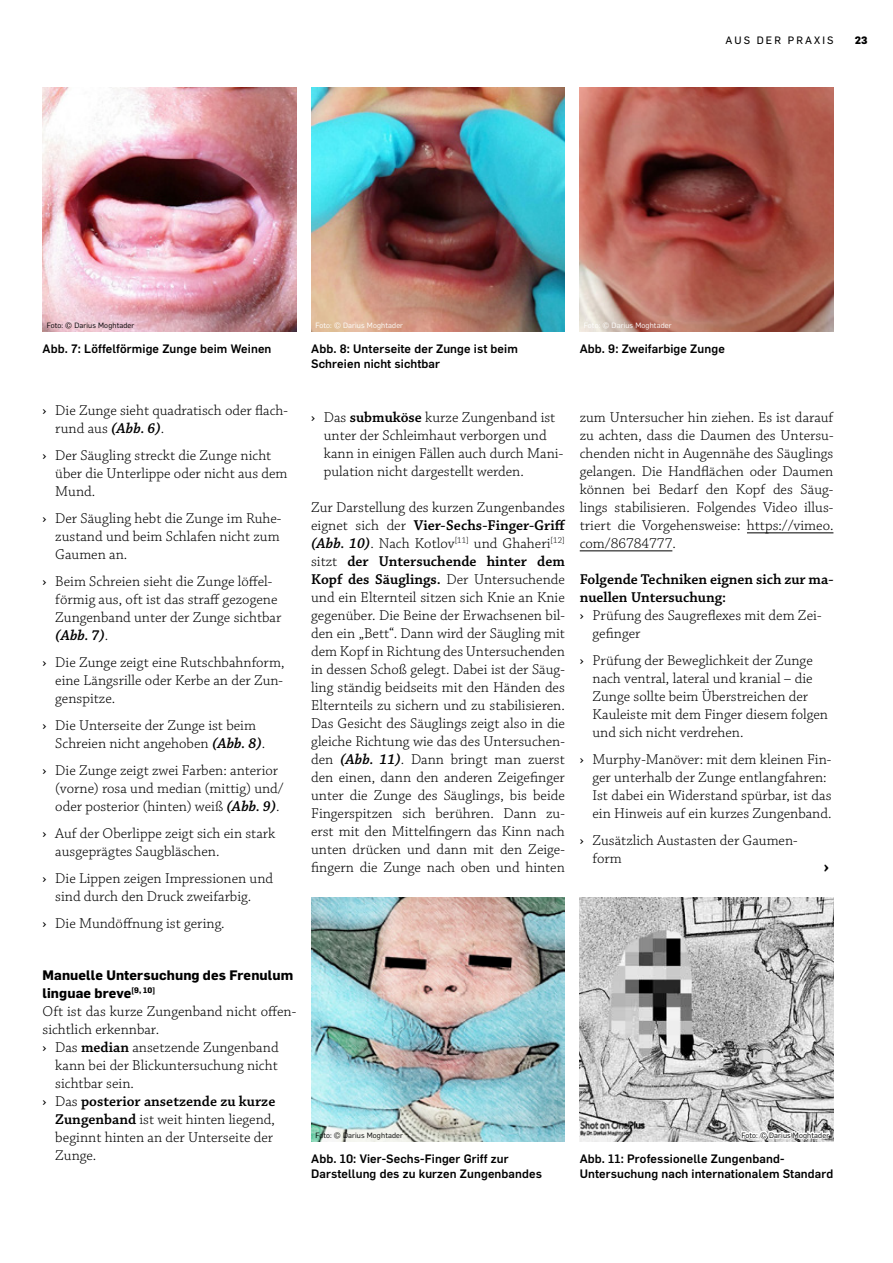
<style>
.page{position:relative;width:893px;height:1263px;background:#fff}
.page>*{position:absolute;margin:0;border:0;box-sizing:border-box;transform-origin:0 0}
.t1{font:700 18px "Chaparral Pro";color:#000}
.t2{font:300 15px/18px "Chaparral Pro";color:#000}
.t3{font:600 15px "Chaparral Pro";color:#000}
.t4{font:700 13.5px/18px "Flama";letter-spacing:.01em;color:#000}
.t5{font:500 12px/15px "Flama";letter-spacing:.01em;color:#000}
.t6{font:10.5px "Flama Basic";letter-spacing:.2em;color:#000}
.t7{font:800 10.5px "Flama";color:#000}
.t8{font:7.5px "Flama";letter-spacing:.02em;color:#000}
.t9{font:7.5px "Flama";letter-spacing:.02em;color:#fff}
.s1{font-family:"Flama Basic";font-weight:400;font-size:12.75px}
.s2{font-weight:600;font-style:italic}
.s3{font-weight:600}
.s4{font-weight:300}
</style>
<div class="page">
<img style="left:311px;top:897px;width:254px;height:245px">
<img style="left:580px;top:897px;width:253px;height:245px">
<img style="left:311px;top:87px;width:254px;height:245px">
<img style="left:43px;top:87px;width:253px;height:245px">
<img style="left:580px;top:87px;width:253px;height:245px">
<svg style="left:740px;top:1124px;width:91px;height:18px"></svg>
<hr style="left:747px;top:532px;width:86px;height:1px;background:#000">
<hr style="left:580px;top:550px;width:92px;height:1px;background:#000">
<p class="t6" style="left:726px;top:33px;width:109px">AUS DER PRAXIS</p>
<p class="t7" style="left:855px;top:32px;width:14px">23</p>
<p class="t8" style="left:47px;top:320px;width:89px">Foto: © Darius Moghtader</p>
<p class="t9" style="left:315px;top:320px;width:89px">Foto: © Darius Moghtader</p>
<p class="t9" style="left:584px;top:320px;width:89px">Foto: © Darius Moghtader</p>
<p class="t5" style="left:43px;top:340px;width:230px">Abb. 7: Löffelförmige Zunge beim Weinen</p>
<p class="t5" style="left:311px;top:340px;width:208px">Abb. 8: Unterseite der Zunge ist beim<br>Schreien nicht sichtbar</p>
<p class="t5" style="left:580px;top:340px;width:147px">Abb. 9: Zweifarbige Zunge</p>
<p class="t2" style="left:55px;top:402px;width:234px;text-indent:-13px"><span class="s1">›</span> Die Zunge sieht quadratisch oder flach&shy;rund aus <span class="s2">(Abb. 6)</span>.</p>
<p class="t2" style="left:55px;top:447px;width:234px;text-indent:-13px"><span class="s1">›</span> Der Säugling streckt die Zunge nicht über die Unterlippe oder nicht aus dem<br>Mund.</p>
<p class="t2" style="left:55px;top:510px;width:228px;text-align:justify;text-indent:-13px"><span class="s1">›</span> Der Säugling hebt die Zunge im Ruhe&shy;zustand und beim Schlafen nicht zum Gaumen an.</p>
<p class="t2" style="left:55px;top:573px;width:228px;text-indent:-13px"><span class="s1">›</span> Beim Schreien sieht die Zunge löffel&shy;förmig aus, oft ist das straff gezogene<br>Zungenband unter der Zunge sichtbar <span class="s2">(Abb. 7)</span>.</p>
<p class="t2" style="left:55px;top:654px;width:231px;text-align:justify;text-indent:-13px"><span class="s1">›</span> Die Zunge zeigt eine Rutschbahnform, eine Längsrille oder Kerbe an der Zun&shy;genspitze.</p>
<p class="t2" style="left:55px;top:717px;width:211px;text-indent:-13px"><span class="s1">›</span> Die Unterseite der Zunge ist beim<br>Schreien nicht angehoben <span class="s2">(Abb. 8)</span>.</p>
<p class="t2" style="left:55px;top:762px;width:230px;text-indent:-13px"><span class="s1">›</span> Die Zunge zeigt zwei Farben: anterior (vorne) rosa und median (mittig) und/ oder posterior (hinten) weiß <span class="s2">(Abb. 9)</span>.</p>
<p class="t2" style="left:55px;top:825px;width:222px;text-indent:-13px"><span class="s1">›</span> Auf der Oberlippe zeigt sich ein stark ausgeprägtes Saugbläschen.</p>
<p class="t2" style="left:55px;top:870px;width:219px;text-indent:-13px"><span class="s1">›</span> Die Lippen zeigen Impressionen und sind durch den Druck zweifarbig.</p>
<p class="t2" style="left:43px;top:915px;width:184px"><span class="s1">›</span> Die Mundöffnung ist gering.</p>
<p class="t4" style="left:43px;top:965px;width:252px">Manuelle Untersuchung des Frenulum linguae breve<sup>[9,</sup> <sup>10]</sup></p>
<p class="t2" style="left:43px;top:1003px;width:255px">Oft ist das kurze Zungenband nicht offen&shy;sichtlich erkennbar.<br><span class="s1">›</span> Das <span class="s3">median</span> ansetzende Zungenband</p>
<p class="t2" style="left:55px;top:1057px;width:224px">kann bei der Blickuntersuchung nicht</p>
<p class="t2" style="left:55px;top:1075px;width:80px">sichtbar sein.</p>
<p class="t3" style="left:43px;top:1093px;width:234px"><span class="s1">›</span> <span class="s4">Das</span> posterior ansetzende zu kurze</p>
<p class="t2" style="left:55px;top:1111px;width:221px"><span class="s3">Zungenband</span> ist weit hinten liegend,</p>
<p class="t2" style="left:55px;top:1129px;width:219px">beginnt hinten an der Unterseite der</p>
<p class="t2" style="left:55px;top:1147px;width:43px">Zunge.</p>
<p class="t2" style="left:324px;top:409px;width:241px;text-indent:-13px"><span class="s1">›</span> Das <span class="s3">submuköse</span> kurze Zungenband ist unter der Schleimhaut verborgen und kann in einigen Fällen auch durch Mani&shy;pulation nicht dargestellt werden.</p>
<p class="t2" style="left:311px;top:499px;width:256px;text-align:justify">Zur Darstellung des kurzen Zungenbandes eignet sich der <span class="s3">Vier-Sechs-Finger-Griff </span><span class="s2">(Abb. 10)</span>. Nach Kotlov<sup>[11]</sup> und Ghaheri<sup>[12] </sup>sitzt <span class="s3">der Untersuchende hinter dem Kopf des Säuglings.</span> Der Untersuchende und ein Elternteil sitzen sich Knie an Knie gegenüber. Die Beine der Erwachsenen bil&shy;den ein „Bett“. Dann wird der Säugling mit dem Kopf in Richtung des Untersuchenden in dessen Schoß gelegt. Dabei ist der Säug&shy;ling ständig beidseits mit den Händen des Elternteils zu sichern und zu stabilisieren.<br>Das Gesicht des Säuglings zeigt also in die gleiche Richtung wie das des Untersuchen&shy;den <span class="s2">(Abb. 11)</span>. Dann bringt man zuerst den einen, dann den anderen Zeigefinger unter die Zunge des Säuglings, bis beide Fingerspitzen sich berühren. Dann zu&shy;erst mit den Mittelfingern das Kinn nach unten drücken und dann mit den Zeige&shy;fingern die Zunge nach oben und hinten</p>
<p class="t2" style="left:580px;top:409px;width:255px;text-align:justify">zum Untersucher hin ziehen. Es ist darauf zu achten, dass die Daumen des Untersu&shy;chenden nicht in Augennähe des Säuglings gelangen. Die Handflächen oder Daumen können bei Bedarf den Kopf des Säug&shy;lings stabilisieren. Folgendes Video illus&shy;triert die Vorgehensweise: https://vimeo. com/86784777.</p>
<p class="t3" style="left:580px;top:571px;width:255px">Folgende Techniken eignen sich zur ma-</p>
<p class="t3" style="left:580px;top:589px;width:148px">nuellen Untersuchung:</p>
<p class="t2" style="left:580px;top:607px;width:243px"><span class="s1">›</span> Prüfung des Saugreflexes mit dem Zei-</p>
<p class="t2" style="left:592px;top:625px;width:49px">gefinger</p>
<p class="t2" style="left:592px;top:652px;width:237px;text-indent:-13px"><span class="s1">›</span> Prüfung der Beweglichkeit der Zunge nach ventral, lateral und kranial – die Zunge sollte beim Überstreichen der Kauleiste mit dem Finger diesem folgen und sich nicht verdrehen.</p>
<p class="t2" style="left:592px;top:751px;width:241px;text-indent:-13px"><span class="s1">›</span> Murphy-Manöver: mit dem kleinen Fin&shy;ger unterhalb der Zunge entlangfahren:<br>Ist dabei ein Widerstand spürbar, ist das ein Hinweis auf ein kurzes Zungenband.</p>
<p class="t2" style="left:592px;top:832px;width:207px;text-indent:-13px"><span class="s1">›</span> Zusätzlich Austasten der Gaumen&shy;form</p>
<p class="t1" style="left:824px;top:856px;width:7px">›</p>
<p class="t8" style="left:315px;top:1130px;width:89px">Foto: © Darius Moghtader</p>
<p class="t8" style="left:741px;top:1130px;width:89px">Foto: © Darius Moghtader</p>
<p class="t5" style="left:311px;top:1150px;width:232px">Abb. 10: Vier-Sechs-Finger Griff zur<br>Darstellung des zu kurzen Zungenbandes</p>
<p class="t5" style="left:580px;top:1150px;width:255px">Abb. 11: Professionelle Zungenband-<br>Untersuchung nach internationalem Standard</p>
</div>
